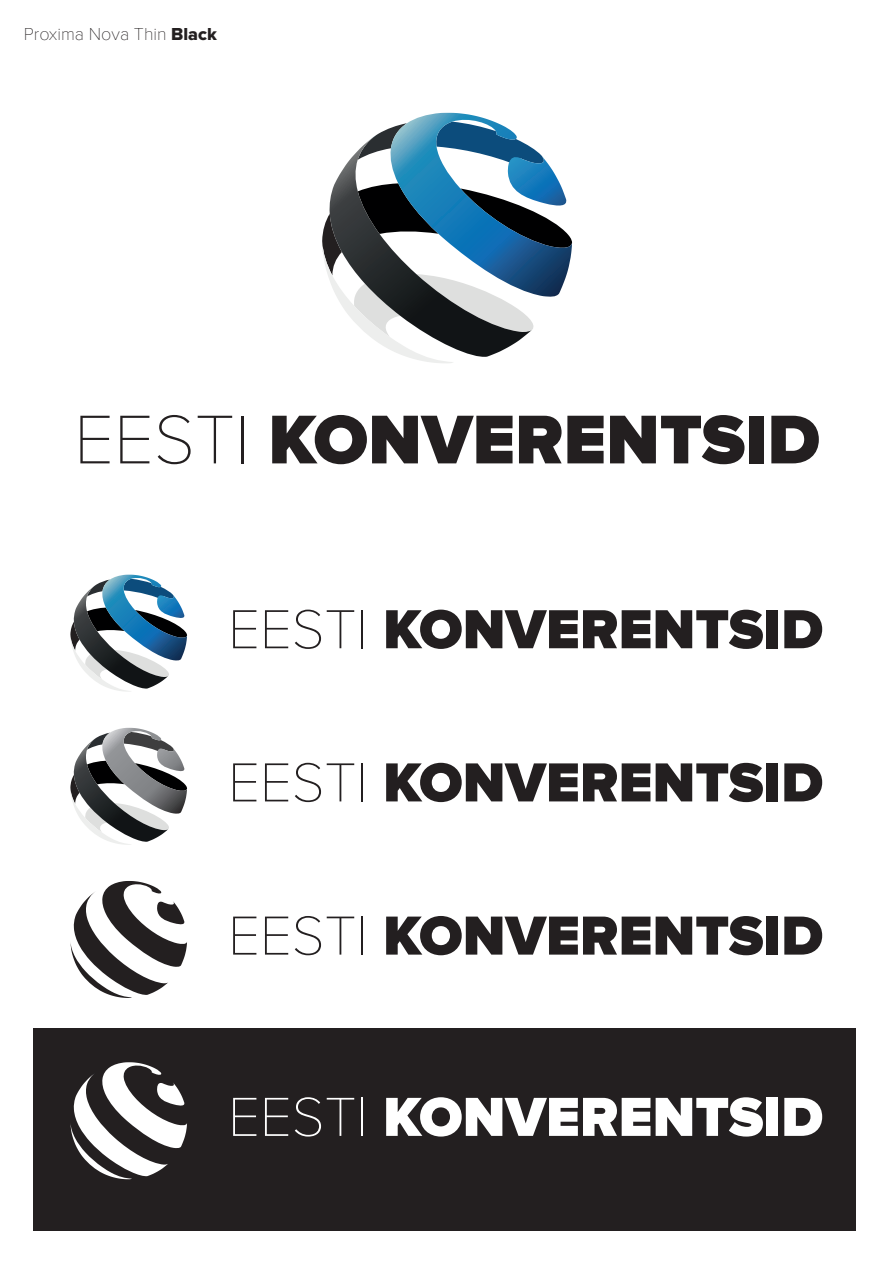
<style>
.page{position:relative;width:893px;height:1263px;background:#fff}
.page>*{position:absolute;margin:0;border:0;box-sizing:border-box;transform-origin:0 0}
.t1{font:900 71.4px "Proxima Nova";color:#231f20}
.t2{font:900 57px "Proxima Nova";color:#231f20}
.t3{font:900 57px "Proxima Nova";color:#fff}
.t4{font:100 18px "Proxima Nova T";color:#231f20}
.s1{font-family:"Proxima Nova Extrabld";font-weight:400}
.s2{font-family:"Proxima Nova T";font-weight:100}
</style>
<div class="page">
<div style="left:33px;top:1028px;width:823px;height:202px;background:#231f20"></div>
<svg style="left:70px;top:575px;width:117px;height:117px"></svg>
<svg style="left:70px;top:881px;width:117px;height:117px"></svg>
<svg style="left:70px;top:728px;width:117px;height:117px"></svg>
<svg style="left:70px;top:1062px;width:117px;height:117px"></svg>
<svg style="left:322px;top:113px;width:250px;height:250px"></svg>
<p class="t4" style="left:24px;top:24px;width:195px">Proxima Nova Thin <span class="s1">Black</span></p>
<p class="t1" style="left:74px;top:398px;width:747px"><span class="s2">EESTI</span> KONVERENTSID</p>
<p class="t2" style="left:228px;top:596px;width:597px"><span class="s2">EESTI</span> KONVERENTSID</p>
<p class="t2" style="left:228px;top:749px;width:597px"><span class="s2">EESTI</span> KONVERENTSID</p>
<p class="t2" style="left:228px;top:903px;width:597px"><span class="s2">EESTI</span> KONVERENTSID</p>
<p class="t3" style="left:228px;top:1084px;width:597px"><span class="s2">EESTI</span> KONVERENTSID</p>
</div>
